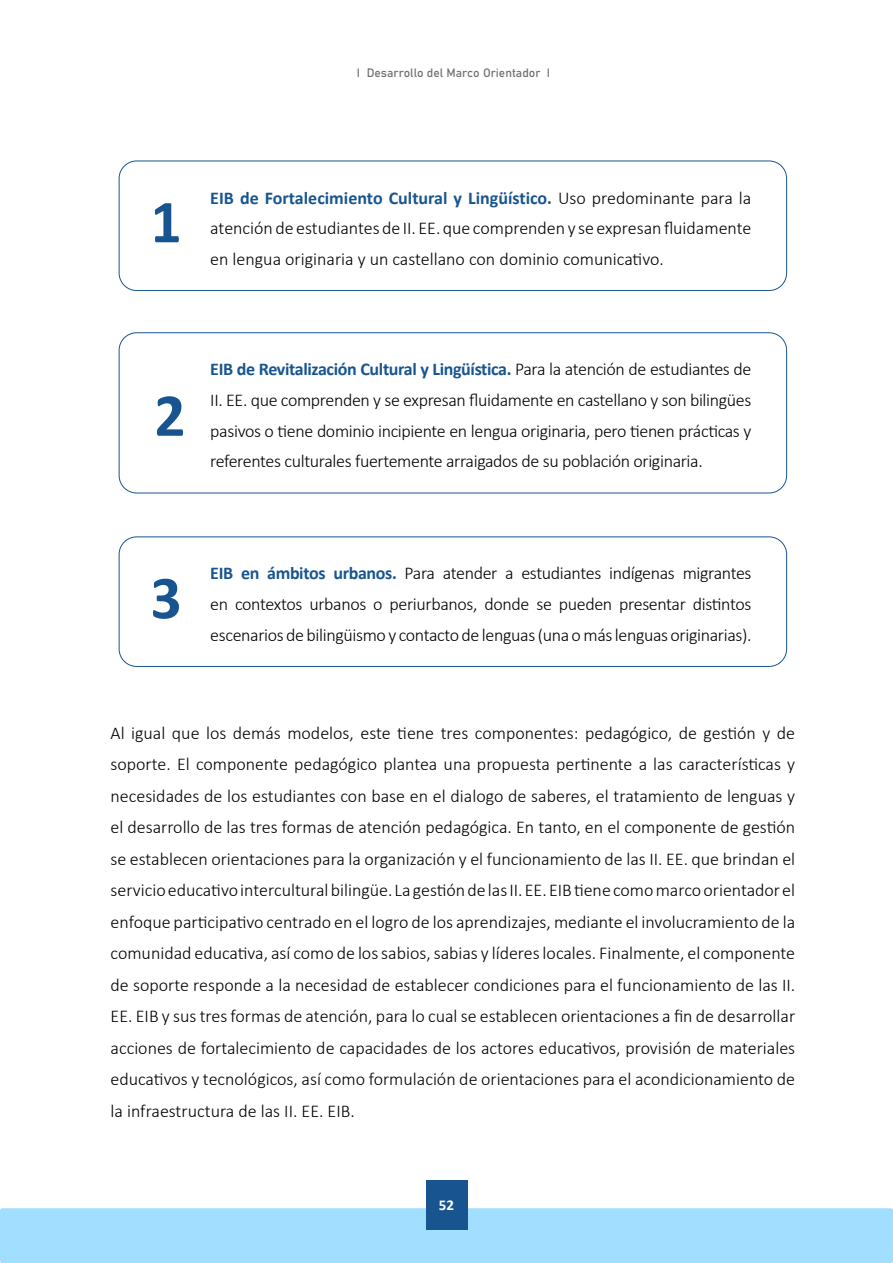
<style>
.page{position:relative;width:893px;height:1263px;background:#fff}
.page>*{position:absolute;margin:0;border:0;box-sizing:border-box;transform-origin:0 0}
.t1{font:700 61.5px "Calibri";color:#185590}
.t2{font:300 18px/31.5px "Calibri";letter-spacing:-.02em;color:#000;text-align:justify}
.t3{font:700 15px "Calibri";color:#fff}
.t4{font:12px "Bahnschrift";color:#706f6f}
.s1{font-weight:700;color:#185590}
</style>
<div class="page">
<div style="left:0;top:1208px;width:893px;height:55px;background:#a1deff;border-radius:2px"></div>
<div style="left:426px;top:1180px;width:41px;height:49px;background:#185590"></div>
<div style="left:119px;top:332px;width:668px;height:161px;border:1px solid #185590;border-radius:18px"></div>
<div style="left:119px;top:536px;width:668px;height:131px;border:1px solid #185590;border-radius:18px"></div>
<div style="left:119px;top:161px;width:668px;height:130px;border:1px solid #185590;border-radius:18px"></div>
<p class="t4" style="left:357px;top:64px;width:195px">I Desarrollo del Marco Orientador I</p>
<h1 class="t1" style="left:150px;top:178px;width:33px">1</h1>
<p class="t2" style="left:210px;top:182px;width:543px;line-height:30.8px"><span class="s1">EIB de Fortalecimiento Cultural y Lingüístico.</span> Uso predominante para la atención de estudiantes de II. EE. que comprenden y se expresan fluidamente en lengua originaria y un castellano con dominio comunicativo.</p>
<h1 class="t1" style="left:154px;top:372px;width:33px">2</h1>
<p class="t2" style="left:210px;top:354px;width:543px;line-height:30.8px"><span class="s1">EIB de Revitalización Cultural y Lingüística.</span> Para la atención de estudiantes de II. EE. que comprenden y se expresan fluidamente en castellano y son bilingües pasivos o tiene dominio incipiente en lengua originaria, pero tienen prácticas y referentes culturales fuertemente arraigados de su población originaria.</p>
<h1 class="t1" style="left:150px;top:554px;width:33px">3</h1>
<p class="t2" style="left:210px;top:558px;width:543px;line-height:30.8px"><span class="s1">EIB en ámbitos urbanos.</span> Para atender a estudiantes indígenas migrantes en contextos urbanos o periurbanos, donde se pueden presentar distintos escenarios de bilingüismo y contacto de lenguas (una o más lenguas originarias).</p>
<p class="t2" style="left:111px;top:717px;width:686px">Al igual que los demás modelos, este tiene tres componentes: pedagógico, de gestión y de soporte. El componente pedagógico plantea una propuesta pertinente a las características y necesidades de los estudiantes con base en el dialogo de saberes, el tratamiento de lenguas y el desarrollo de las tres formas de atención pedagógica. En tanto, en el componente de gestión se establecen orientaciones para la organización y el funcionamiento de las II. EE. que brindan el servicio educativo intercultural bilingüe. La gestión de las II. EE. EIB tiene como marco orientador el enfoque participativo centrado en el logro de los aprendizajes, mediante el involucramiento de la comunidad educativa, así como de los sabios, sabias y líderes locales. Finalmente, el componente de soporte responde a la necesidad de establecer condiciones para el funcionamiento de las II.<br>EE. EIB y sus tres formas de atención, para lo cual se establecen orientaciones a fin de desarrollar acciones de fortalecimiento de capacidades de los actores educativos, provisión de materiales educativos y tecnológicos, así como formulación de orientaciones para el acondicionamiento de la infraestructura de las II. EE. EIB.</p>
<p class="t3" style="left:439px;top:1195px;width:17px">52</p>
</div>
